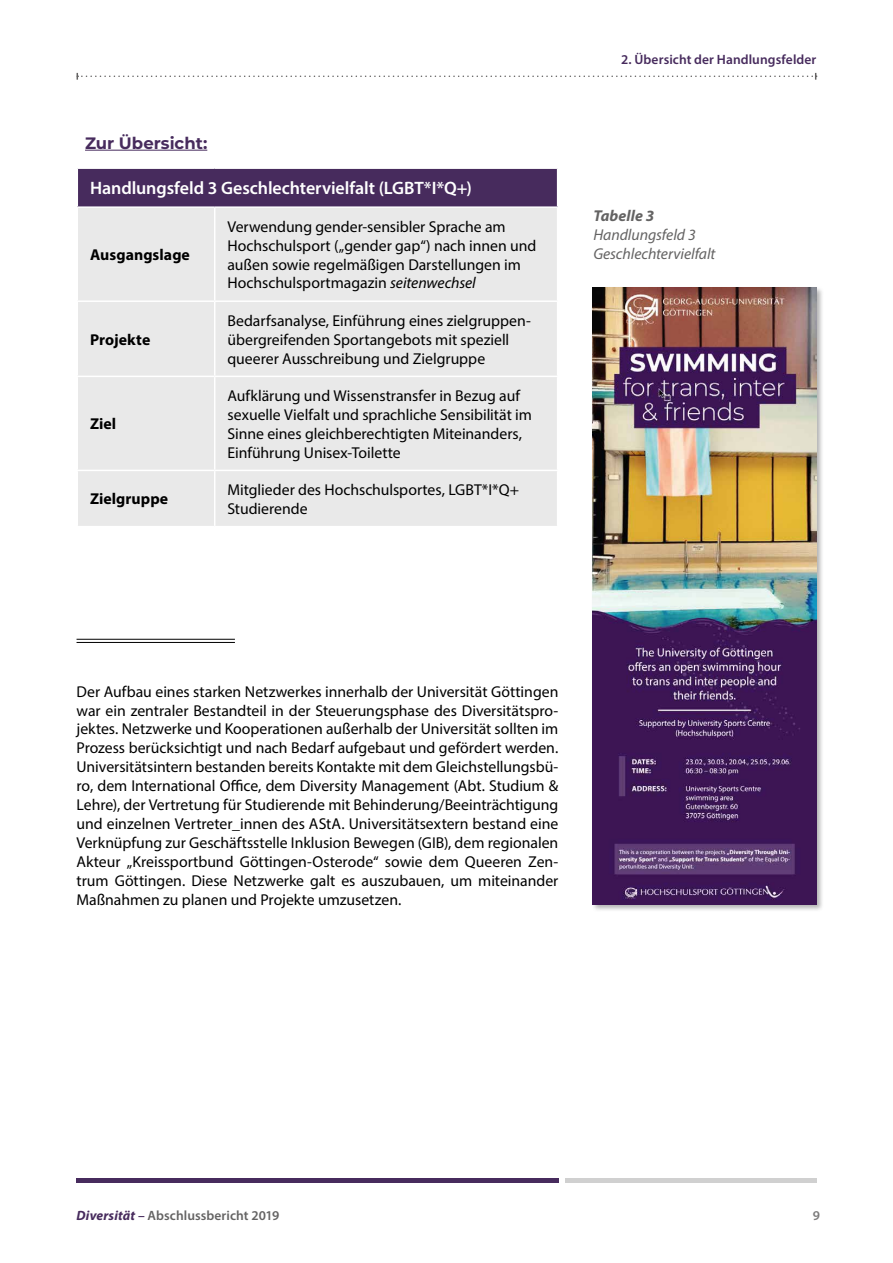
<style>
.page{position:relative;width:893px;height:1263px;background:#fff}
.page>*{position:absolute;margin:0;border:0;box-sizing:border-box;transform-origin:0 0}
.t1{font:600 18px "Myriad Pro";letter-spacing:-.005em;color:#fff}
.t2{font:700 16.5px "Montserrat";color:#472b5d}
.t3{font:15.75px/18.9px "Myriad Pro";color:#000}
.t4{font:italic 15.75px/18.9px "Myriad Pro";letter-spacing:-.005em;color:#646363}
.t5{font:700 15.75px "Myriad Pro";letter-spacing:.005em;color:#000}
.t6{font:italic 700 15.75px "Myriad Pro";letter-spacing:.005em;color:#646363}
.t7{font:600 13.5px "Myriad Pro";letter-spacing:.005em;color:#646363}
.t8{font:600 13.5px "Myriad Pro";letter-spacing:.005em;color:#472b5d}
.t9{font:600 13.5px "Myriad Pro";color:#7c7b7b}
.s1{font-style:italic}
.s2{font-weight:700;font-style:italic;color:#472b5d}
.s3{color:#472b5d}
</style>
<div class="page">
<svg style="left:77px;top:73px;width:740px;height:7px"></svg>
<hr style="left:77px;top:1178px;width:482px;height:4px;background:#472b5d">
<hr style="left:565px;top:1178px;width:251px;height:4px;background:#d0d0d0">
<hr style="left:85px;top:150px;width:122px;height:1px;background:#472b5d">
<div style="left:77px;top:168px;width:481px;height:39px;background:#472b5d"></div>
<div style="left:78px;top:208px;width:479px;height:318px;background:#e9e9e9"></div>
<hr style="left:77px;top:167px;width:138px;height:2px;background:#fff">
<hr style="left:77px;top:169px;width:1px;height:37px;background:#fff">
<hr style="left:215px;top:167px;width:343px;height:2px;background:#fff">
<hr style="left:557px;top:169px;width:1px;height:37px;background:#fff">
<hr style="left:77px;top:206px;width:138px;height:2px;background:#fff">
<hr style="left:215px;top:206px;width:343px;height:2px;background:#fff">
<hr style="left:214px;top:208px;width:1px;height:92px;background:#fff">
<hr style="left:214px;top:302px;width:1px;height:74px;background:#fff">
<hr style="left:214px;top:377px;width:1px;height:93px;background:#fff">
<hr style="left:214px;top:471px;width:1px;height:55px;background:#fff">
<hr style="left:77px;top:300px;width:138px;height:2px;background:#fff">
<hr style="left:215px;top:300px;width:343px;height:2px;background:#fff">
<hr style="left:77px;top:376px;width:138px;height:1px;background:#fff">
<hr style="left:215px;top:376px;width:343px;height:1px;background:#fff">
<hr style="left:77px;top:470px;width:138px;height:1px;background:#fff">
<hr style="left:215px;top:470px;width:343px;height:1px;background:#fff">
<hr style="left:77px;top:639px;width:158px;height:1px;background:#000">
<div style="left:591px;top:286px;width:233px;height:626px;background:#000;opacity:.3"></div>
<img style="left:592px;top:288px;width:224px;height:617px">
<hr style="left:77px;top:642px;width:158px;height:1px;background:#000">
<p class="t2" style="left:85px;top:131px;width:124px">Zur Übersicht:</p>
<p class="t1" style="left:90px;top:177px;width:383px">Handlungsfeld 3 Geschlechtervielfalt (LGBT*I*Q+)</p>
<p class="t5" style="left:90px;top:245px;width:101px">Ausgangslage</p>
<p class="t5" style="left:90px;top:329px;width:62px">Projekte</p>
<p class="t5" style="left:90px;top:414px;width:28px">Ziel</p>
<p class="t3" style="left:227px;top:217px;width:310px">Verwendung gender-sensibler Sprache am Hochschulsport („gender gap“) nach innen und außen sowie regelmäßigen Darstellungen im Hochschulsportmagazin <span class="s1">seitenwechsel</span></p>
<p class="t3" style="left:227px;top:311px;width:305px">Bedarfsanalyse, Einführung eines zielgruppen&shy;übergreifenden Sportangebots mit speziell queerer Ausschreibung und Zielgruppe</p>
<p class="t3" style="left:227px;top:386px;width:306px">Aufklärung und Wissenstransfer in Bezug auf sexuelle Vielfalt und sprachliche Sensibilität im Sinne eines gleichberechtigten Miteinanders, Einführung Unisex-Toilette</p>
<p class="t5" style="left:90px;top:489px;width:80px">Zielgruppe</p>
<p class="t3" style="left:227px;top:480px;width:293px">Mitglieder des Hochschulsportes, LGBT*I*Q+<br>Studierende</p>
<p class="t8" style="left:621px;top:51px;width:197px">2. Übersicht der Handlungsfelder</p>
<p class="t6" style="left:593px;top:205px;width:63px">Tabelle 3</p>
<p class="t4" style="left:593px;top:225px;width:124px">Handlungsfeld 3<br>Geschlechtervielfalt</p>
<p class="t3" style="left:77px;top:682px;width:483px;text-align:justify">Der Aufbau eines starken Netzwerkes innerhalb der Universität Göttingen war ein zentraler Bestandteil in der Steuerungsphase des Diversitätspro&shy;jektes. Netzwerke und Kooperationen außerhalb der Universität sollten im Prozess berücksichtigt und nach Bedarf aufgebaut und gefördert werden.<br>Universitätsintern bestanden bereits Kontakte mit dem Gleichstellungsbü&shy;ro, dem International Office, dem Diversity Management (Abt. Studium &amp; Lehre), der Vertretung für Studierende mit Behinderung/Beeinträchtigung und einzelnen Vertreter_innen des AStA. Universitätsextern bestand eine Verknüpfung zur Geschäftsstelle Inklusion Bewegen (GIB), dem regionalen Akteur „Kreissportbund Göttingen-Osterode“ sowie dem Queeren Zen&shy;trum Göttingen. Diese Netzwerke galt es auszubauen, um miteinander Maßnahmen zu planen und Projekte umzusetzen.</p>
<p class="t7" style="left:77px;top:1207px;width:204px"><span class="s2">Diversität</span> <span class="s3">–</span> Abschlussbericht 2019</p>
<p class="t9" style="left:813px;top:1207px;width:9px">9</p>
</div>
